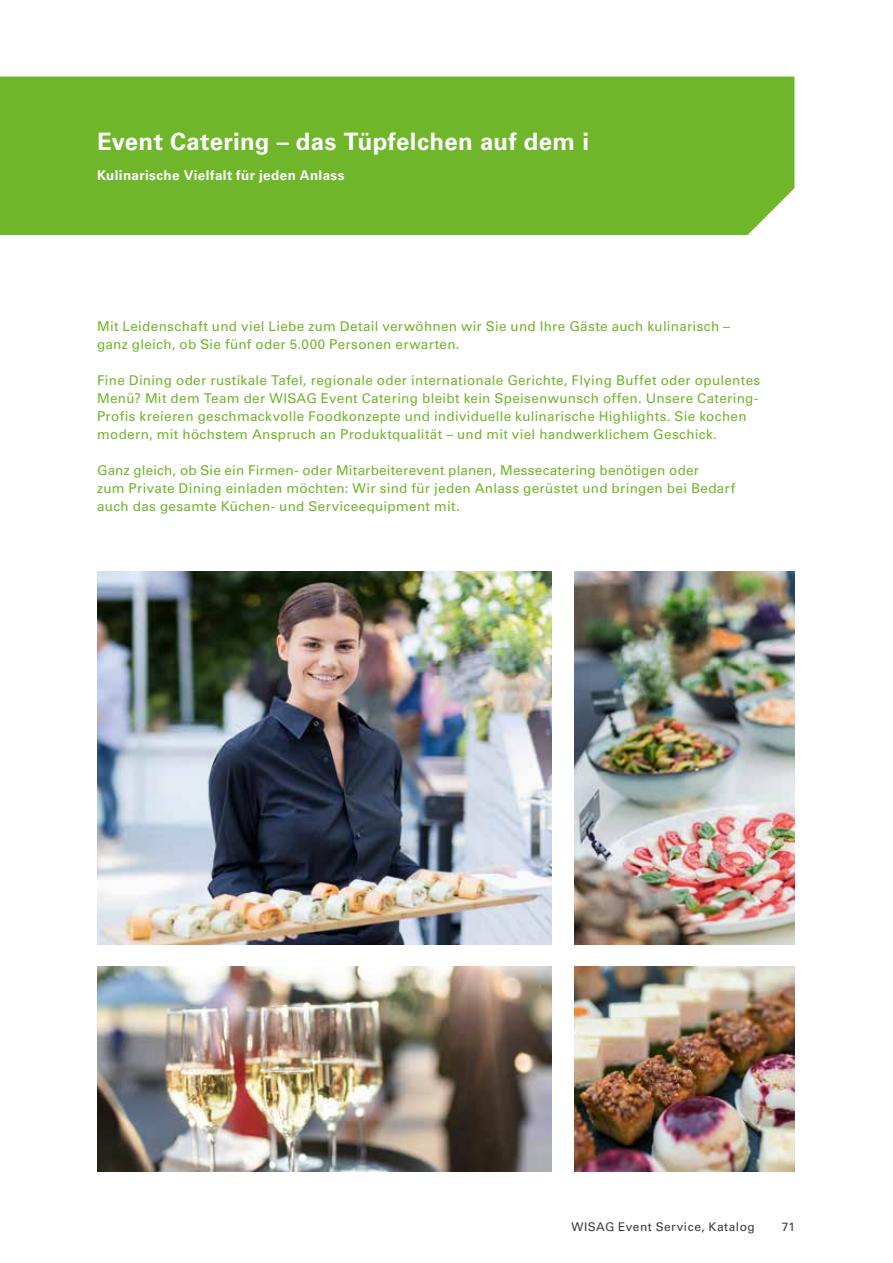
<style>
.page{position:relative;width:893px;height:1263px;background:#fff}
.page>*{position:absolute;margin:0;border:0;box-sizing:border-box;transform-origin:0 0}
.t1{font:700 24px "Univers LT Pro 65";letter-spacing:.015em;color:#fff}
.t2{font:13.5px/18px "Univers LT Pro 55 Roman";letter-spacing:.02em;color:#6fb62a}
.t3{font:700 13.5px "Univers LT Pro 65";letter-spacing:.025em;color:#fff}
.t4{font:12px "Univers LT Pro 55 Roman";letter-spacing:.035em;color:#3b3b3a}
</style>
<div class="page">
<img style="left:97px;top:571px;width:455px;height:373px">
<div style="left:0;top:77px;width:794px;height:158px;background:#6fb62a"></div>
<img style="left:574px;top:967px;width:220px;height:204px">
<img style="left:574px;top:571px;width:220px;height:373px">
<img style="left:97px;top:967px;width:455px;height:204px">
<h1 class="t1" style="left:97px;top:128px;width:493px">Event Catering – das Tüpfelchen auf dem i</h1>
<p class="t3" style="left:97px;top:167px;width:249px">Kulinarische Vielfalt für jeden Anlass</p>
<p class="t2" style="left:97px;top:317px;width:634px">Mit Leidenschaft und viel Liebe zum Detail verwöhnen wir Sie und Ihre Gäste auch kulinarisch – ganz gleich, ob Sie fünf oder 5.000 Personen erwarten.</p>
<p class="t2" style="left:97px;top:371px;width:665px">Fine Dining oder rustikale Tafel, regionale oder internationale Gerichte, Flying Buffet oder opulentes Menü? Mit dem Team der WISAG Event Catering bleibt kein Speisenwunsch offen. Unsere Catering-Profis kreieren geschmackvolle Foodkonzepte und individuelle kulinarische Highlights. Sie kochen modern, mit höchstem Anspruch an Produktqualität – und mit viel handwerklichem Geschick.</p>
<p class="t2" style="left:97px;top:461px;width:640px">Ganz gleich, ob Sie ein Firmen- oder Mitarbeiterevent planen, Messecatering benötigen oder<br>zum Private Dining einladen möchten: Wir sind für jeden Anlass gerüstet und bringen bei Bedarf auch das gesamte Küchen- und Serviceequipment mit.</p>
<p class="t4" style="left:571px;top:1220px;width:185px">WISAG Event Service, Katalog</p>
<p class="t4" style="left:782px;top:1220px;width:15px">71</p>
</div>
